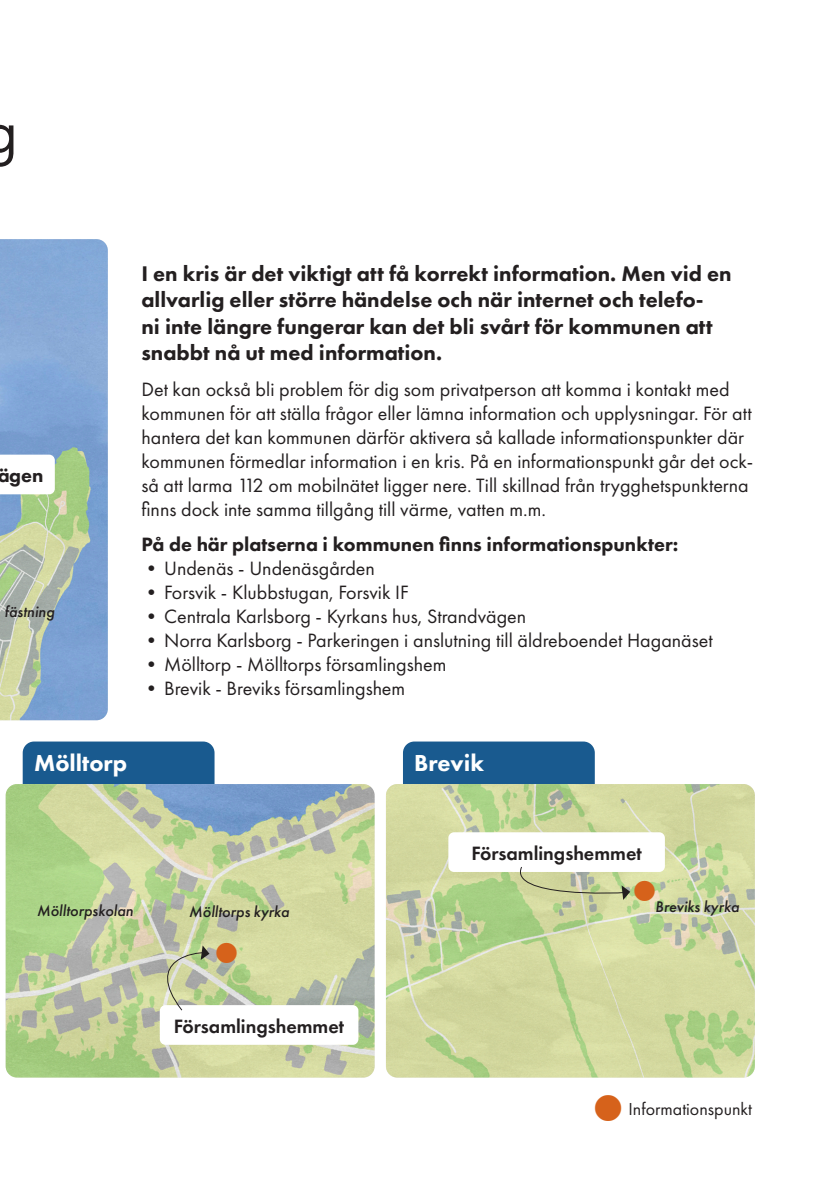
<style>
.page{position:relative;width:840px;height:1191px;background:#fff}
.page>*{position:absolute;margin:0;border:0;box-sizing:border-box;transform-origin:0 0}
.t1{font:64px "Futura PT";color:#231f20}
.t2{font:800 24px "Futura PT";color:#fff}
.t3{font:800 22px/26.4px "Futura PT";color:#231f20}
.t4{font:20px/24px "Futura PT";color:#231f20}
.t5{font:800 20px "Futura PT";color:#231f20}
.t6{font:600 20px "Futura PT";color:#231f20}
.t7{font:18px "Futura PT";color:#231f20}
.t8{font:italic 500 16px "Futura PT";color:#231f20}
</style>
<div class="page">
<div style="left:23px;top:741px;width:191px;height:43px;background:#195a8f"></div>
<div style="left:403px;top:741px;width:191px;height:43px;background:#195a8f"></div>
<img style="left:0;top:239px;width:108px;height:481px">
<img style="left:6px;top:784px;width:368px;height:293px">
<img style="left:386px;top:784px;width:368px;height:293px">
<svg style="left:0;top:454px;width:55px;height:40px"></svg>
<div style="left:448px;top:832px;width:216px;height:40px;background:#fff;border-radius:6px"></div>
<div style="left:160px;top:1005px;width:198px;height:39px;background:#fff;border-radius:6px"></div>
<svg style="left:141px;top:945px;width:68px;height:66px;background:#c6cca8"></svg>
<svg style="left:216px;top:942px;width:20px;height:20px"></svg>
<svg style="left:508px;top:867px;width:146px;height:33px;background:#ccd4a8"></svg>
<h1 class="t1" style="left:-16px;top:93px;width:35px">g</h1>
<p class="t5" style="left:-3px;top:463px;width:48px">ägen</p>
<p class="t8" style="left:4px;top:601px;width:51px">fästning</p>
<p class="t3" style="left:141px;top:260px;width:591px">I en kris är det viktigt att få korrekt information. Men vid en allvarlig eller större händelse och när internet och telefo-<br>ni inte längre fungerar kan det bli svårt för kommunen att snabbt nå ut med information.</p>
<p class="t4" style="left:141px;top:377px;width:613px">Det kan också bli problem för dig som privatperson att komma i kontakt med kommunen för att ställa frågor eller lämna information och upplysningar. För att hantera det kan kommunen därför aktivera så kallade informationspunkter där kommunen förmedlar information i en kris. På en informationspunkt går det ock&shy;så att larma 112 om mobilnätet ligger nere. Till skillnad från trygghetspunkterna finns dock inte samma tillgång till värme, vatten m.m.</p>
<p class="t5" style="left:141px;top:532px;width:538px">På de här platserna i kommunen finns informationspunkter:</p>
<p class="t4" style="left:141px;top:556px;width:235px">•Undenäs - Undenäsgården</p>
<p class="t4" style="left:141px;top:580px;width:269px">•Forsvik - Klubbstugan, Forsvik IF</p>
<p class="t4" style="left:141px;top:604px;width:386px">•Centrala Karlsborg - Kyrkans hus, Strandvägen</p>
<p class="t4" style="left:141px;top:628px;width:572px">•Norra Karlsborg - Parkeringen i anslutning till äldreboendet Haganäset</p>
<p class="t4" style="left:141px;top:652px;width:306px">•Mölltorp - Mölltorps församlingshem</p>
<p class="t4" style="left:141px;top:676px;width:265px">•Brevik - Breviks församlingshem</p>
<p class="t2" style="left:34px;top:748px;width:95px">Mölltorp</p>
<p class="t2" style="left:414px;top:748px;width:71px">Brevik</p>
<p class="t6" style="left:471px;top:840px;width:172px">Församlingshemmet</p>
<p class="t8" style="left:37px;top:901px;width:98px">Mölltorpskolan</p>
<p class="t8" style="left:189px;top:902px;width:102px">Mölltorps kyrka</p>
<p class="t8" style="left:655px;top:896px;width:85px">Breviks kyrka</p>
<p class="t6" style="left:174px;top:1013px;width:172px">Församlingshemmet</p>
<p class="t7" style="left:628px;top:1098px;width:125px">Informationspunkt</p>
</div>
